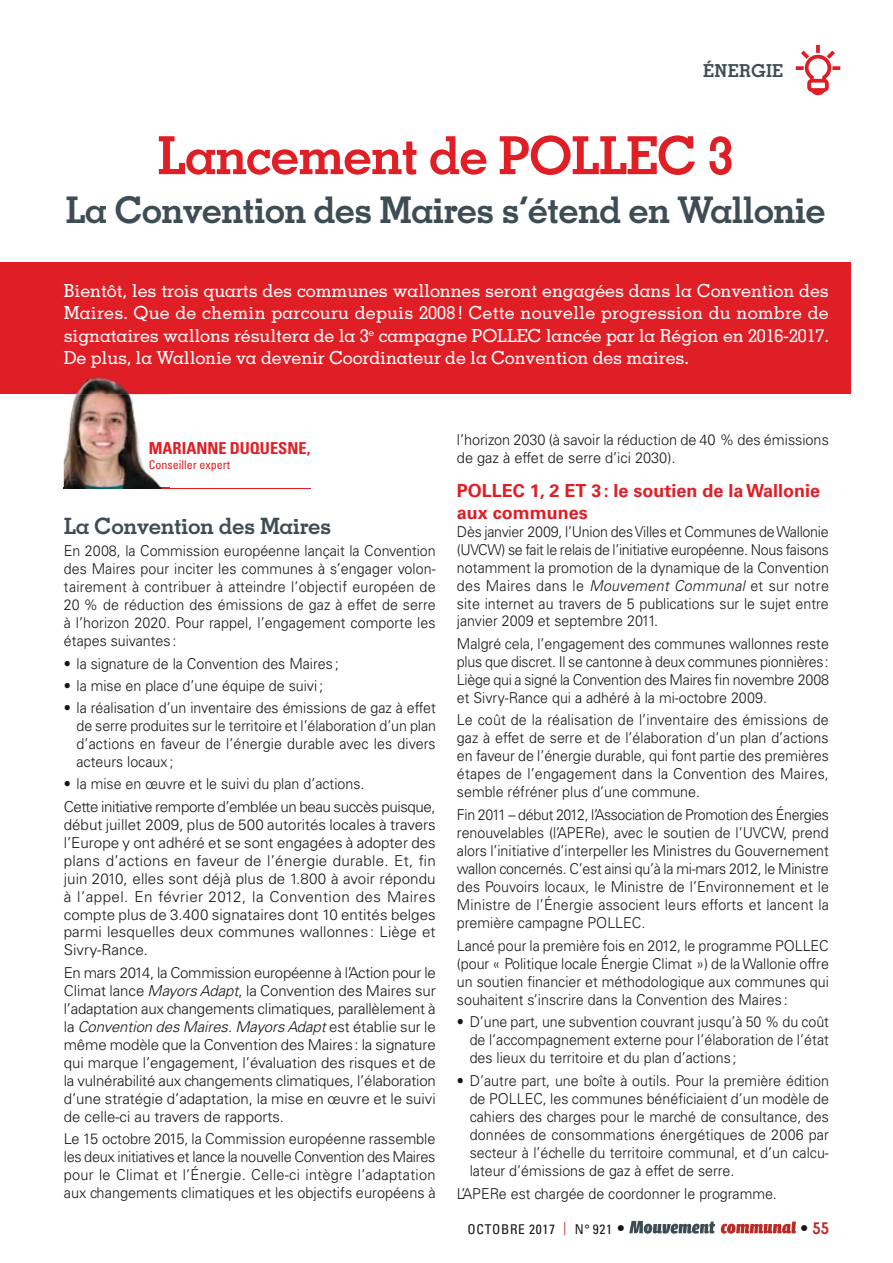
<style>
.page{position:relative;width:893px;height:1263px;background:#fff}
.page>*{position:absolute;margin:0;border:0;box-sizing:border-box;transform-origin:0 0}
.t1{font:700 52.5px "Memphis LT Std";letter-spacing:-.03em;color:#e01e25}
.t2{font:700 36.75px "Memphis LT Std";letter-spacing:-.03em;color:#3e4d54}
.t3{font:700 22.5px "Memphis LT Std";letter-spacing:-.02em;color:#3e4d54}
.t4{font:500 18px/22.5px "Memphis LT Std";letter-spacing:-.01em;color:#fff;text-align:justify}
.t5{font:700 18px/21.6px "Univers LT Std";color:#e01e25}
.t6{font:700 17.85px "Memphis LT Std";letter-spacing:.02em;color:#3e4d54}
.t7{font:700 condensed 16.5px "Univers LT Std";color:#e01e25}
.t8{font:700 16.5px "Memphis LT Std";color:#ba2b25}
.t9{font:300 15px/18px "Univers LT Std";color:#161716;text-align:justify;scale:.95 1}
.t10{font:300 15px/18px "Univers LT Std";color:#161716;text-align:justify}
.t11{font:300 15px/22.2px "Univers LT Std";letter-spacing:-.025em;color:#161716;scale:.95 1}
.t12{font:condensed 13.5px "Univers LT Std";letter-spacing:.05em;color:#161716}
.t13{font:condensed 12px "Univers LT Std";color:#e01e25}
.s1{font-style:italic}
.s2{color:#ba2b25}
.s3{font-family:"Memphis LT Std";font-weight:700;font-stretch:normal;font-size:16.5px}
.s4{color:#161716}
</style>
<div class="page">
<svg style="left:796px;top:45px;width:44px;height:51px"></svg>
<div style="left:0;top:262px;width:850px;height:132px;background:#e01e25"></div>
<hr style="left:64px;top:488px;width:246px;height:1px;background:#e01e25">
<img style="left:64px;top:376px;width:106px;height:113px">
<img style="left:150px;top:442px;width:20px;height:13px">
<img style="left:150px;top:460px;width:20px;height:11px">
<svg style="left:629px;top:1221px;width:86px;height:13px"></svg>
<svg style="left:721px;top:1222px;width:75px;height:12px"></svg>
<p class="t6" style="left:703px;top:60px;width:82px">ÉNERGIE</p>
<h1 class="t1" style="left:157px;top:125px;width:578px">Lancement de POLLEC 3</h1>
<h2 class="t2" style="left:66px;top:189px;width:762px">La Convention des Maires s’étend en Wallonie</h2>
<p class="t4" style="left:64px;top:280px;width:767px">Bientôt, les trois quarts des communes wallonnes seront engagées dans la Convention des Maires. Que de chemin parcouru depuis 2008 ! Cette nouvelle progression du nombre de signataires wallons résultera de la 3<sup>e</sup> campagne POLLEC lancée par la Région en 2016-2017.<br>De plus, la Wallonie va devenir Coordinateur de la Convention des maires.</p>
<p class="t7" style="left:149px;top:441px;width:163px">MARIANNE DUQUESNE,</p>
<p class="t13" style="left:149px;top:457px;width:83px">Conseiller expert</p>
<h3 class="t3" style="left:64px;top:513px;width:269px">La Convention des Maires</h3>
<p class="t9" style="left:64px;top:543px;width:393px">En 2008, la Commission européenne lançait la Convention des Maires pour inciter les communes à s’engager volon&shy;tairement à contribuer à atteindre l’objectif européen de 20 % de réduction des émissions de gaz à effet de serre à l’horizon 2020. Pour rappel, l’engagement comporte les étapes suivantes :</p>
<p class="t9" style="left:64px;top:655px;width:291px">• la signature de la Convention des Maires ;</p>
<p class="t9" style="left:64px;top:677px;width:274px">• la mise en place d’une équipe de suivi ;</p>
<p class="t9" style="left:77px;top:700px;width:380px;text-indent:-13px">• la réalisation d’un inventaire des émissions de gaz à effet de serre produites sur le territoire et l’élaboration d’un plan d’actions en faveur de l’énergie durable avec les divers acteurs locaux ;</p>
<p class="t11" style="left:64px;top:774px;width:393px">• la mise en œuvre et le suivi du plan d’actions.<br>Cette initiative remporte d’emblée un beau succès puisque,</p>
<p class="t10" style="left:64px;top:816px;width:374px">début juillet 2009, plus de 500 autorités locales à travers l’Europe y ont adhéré et se sont engagées à adopter des plans d’actions en faveur de l’énergie durable. Et, fin juin 2010, elles sont déjà plus de 1.800 à avoir répondu à l’appel. En février 2012, la Convention des Maires compte plus de 3.400 signataires dont 10 entités belges parmi lesquelles deux communes wallonnes : Liège et Sivry-Rance.</p>
<p class="t10" style="left:64px;top:964px;width:374px">En mars 2014, la Commission européenne à l’Action pour le Climat lance <span class="s1">Mayors Adapt</span>, la Convention des Maires sur l’adaptation aux changements climatiques, parallèlement à la <span class="s1">Convention des Maires</span>. <span class="s1">Mayors Adapt</span> est établie sur le même modèle que la Convention des Maires : la signature qui marque l’engagement, l’évaluation des risques et de la vulnérabilité aux changements climatiques, l’élaboration d’une stratégie d’adaptation, la mise en œuvre et le suivi de celle-ci au travers de rapports.</p>
<p class="t10" style="left:64px;top:1130px;width:373px">Le 15 octobre 2015, la Commission européenne rassemble les deux initiatives et lance la nouvelle Convention des Maires pour le Climat et l’Énergie. Celle-ci intègre l’adaptation aux changements climatiques et les objectifs européens à</p>
<p class="t10" style="left:457px;top:431px;width:373px">l’horizon 2030 (à savoir la réduction de 40 % des émissions de gaz à effet de serre d’ici 2030).</p>
<p class="t5" style="left:457px;top:481px;width:365px">POLLEC 1, 2 ET 3 : le soutien de la Wallonie aux communes</p>
<p class="t9" style="left:457px;top:523px;width:393px">Dès janvier 2009, l’Union des Villes et Communes de Wallonie (UVCW) se fait le relais de l’initiative européenne. Nous faisons notamment la promotion de la dynamique de la Convention des Maires dans le <span class="s1">Mouvement Communal</span> et sur notre site internet au travers de 5 publications sur le sujet entre janvier 2009 et septembre 2011.</p>
<p class="t9" style="left:457px;top:635px;width:393px">Malgré cela, l’engagement des communes wallonnes reste plus que discret. Il se cantonne à deux communes pionnières :<br>Liège qui a signé la Convention des Maires fin novembre 2008 et Sivry-Rance qui a adhéré à la mi-octobre 2009.</p>
<p class="t9" style="left:457px;top:712px;width:393px">Le coût de la réalisation de l’inventaire des émissions de gaz à effet de serre et de l’élaboration d’un plan d’actions en faveur de l’énergie durable, qui font partie des premières étapes de l’engagement dans la Convention des Maires, semble réfréner plus d’une commune.</p>
<p class="t9" style="left:457px;top:807px;width:393px">Fin 2011 – début 2012, l’Association de Promotion des Énergies renouvelables (l’APERe), avec le soutien de l’UVCW, prend alors l’initiative d’interpeller les Ministres du Gouvernement wallon concernés. C’est ainsi qu’à la mi-mars 2012, le Ministre des Pouvoirs locaux, le Ministre de l’Environnement et le Ministre de l’Énergie associent leurs efforts et lancent la première campagne POLLEC.</p>
<p class="t9" style="left:457px;top:937px;width:393px">Lancé pour la première fois en 2012, le programme POLLEC (pour « Politique locale Énergie Climat ») de la Wallonie offre un soutien financier et méthodologique aux communes qui souhaitent s’inscrire dans la Convention des Maires :</p>
<p class="t9" style="left:470px;top:1014px;width:380px;text-indent:-13px">• D’une part, une subvention couvrant jusqu’à 50 % du coût de l’accompagnement externe pour l’élaboration de l’état des lieux du territoire et du plan d’actions ;</p>
<p class="t9" style="left:470px;top:1072px;width:380px;text-indent:-13px">• D’autre part, une boîte à outils. Pour la première édition de POLLEC, les communes bénéficiaient d’un modèle de cahiers des charges pour le marché de consultance, des données de consommations énergétiques de 2006 par secteur à l’échelle du territoire communal, et d’un calcu&shy;lateur d’émissions de gaz à effet de serre.</p>
<p class="t9" style="left:457px;top:1185px;width:338px">L’APERe est chargée de coordonner le programme.</p>
<p class="t12" style="left:468px;top:1221px;width:159px">OCTOBRE 2017 <span class="s2">|</span> N° 921 <span class="s3">•</span></p>
<p class="t8" style="left:800px;top:1218px;width:30px"><span class="s4">•</span> 55</p>
</div>
